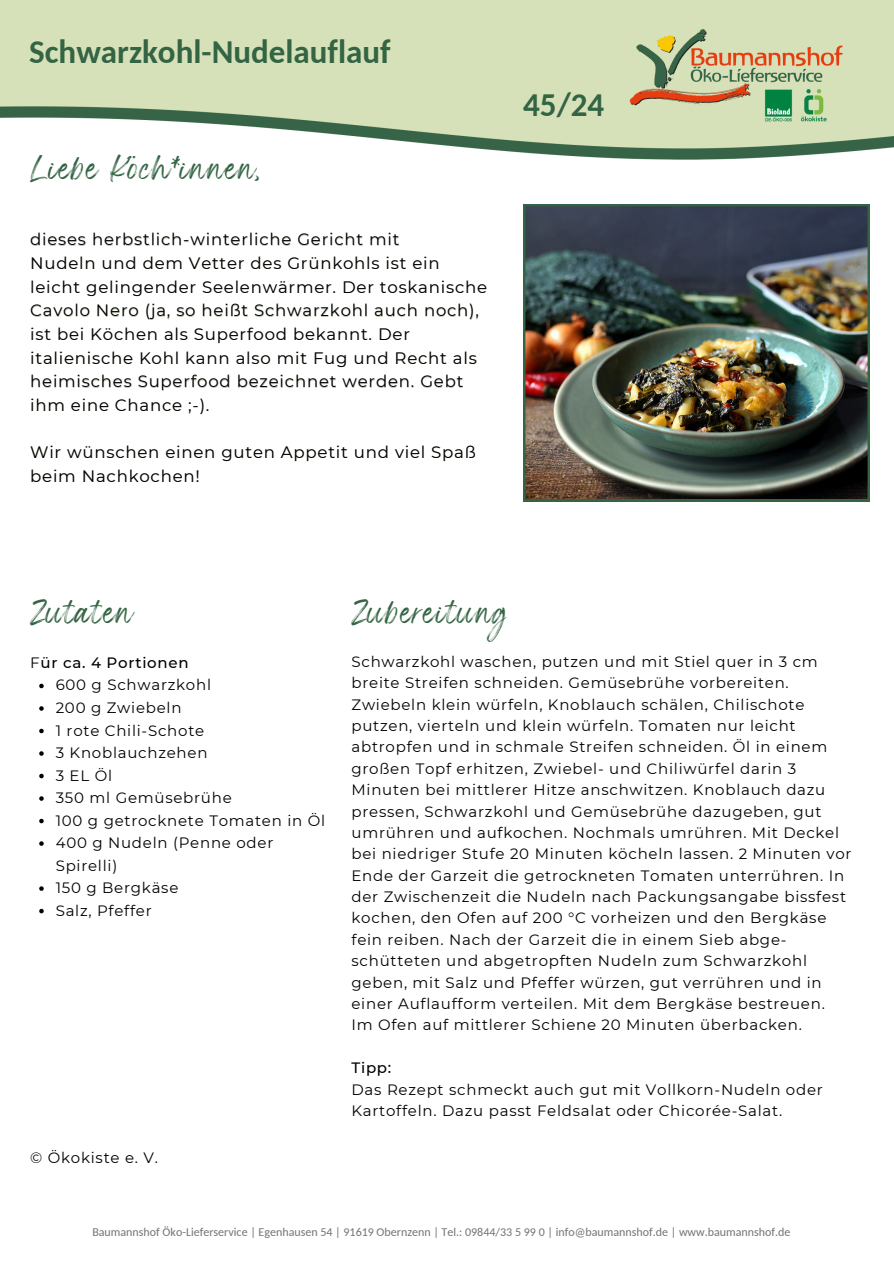
<style>
.page{position:relative;width:894px;height:1264px;background:#fff}
.page>*{position:absolute;margin:0;border:0;box-sizing:border-box;transform-origin:0 0}
.t1{font:700 33px "Carlito";color:#336443}
.t2{font:18px "Wonderful Branding";letter-spacing:.05em;color:#336443}
.t3{font:16.5px "Montserrat";letter-spacing:.05em;color:#000}
.t4{font:15px/21.3px "Montserrat";letter-spacing:.05em;color:#000}
.t5{font:500 15px "Montserrat";color:#000}
.t6{font:12px "Carlito";color:#737373}
.s1{font-weight:500}
</style>
<div class="page">
<img style="left:0;top:0;width:893px;height:160px">
<img style="left:523px;top:204px;width:346px;height:297px">
<svg style="left:39px;top:683px;width:5px;height:5px"></svg>
<svg style="left:39px;top:706px;width:5px;height:4px"></svg>
<svg style="left:39px;top:728px;width:5px;height:5px"></svg>
<svg style="left:39px;top:751px;width:5px;height:4px"></svg>
<svg style="left:39px;top:773px;width:5px;height:5px"></svg>
<svg style="left:39px;top:796px;width:5px;height:4px"></svg>
<svg style="left:39px;top:818px;width:5px;height:5px"></svg>
<svg style="left:39px;top:841px;width:5px;height:4px"></svg>
<svg style="left:39px;top:886px;width:5px;height:4px"></svg>
<svg style="left:39px;top:908px;width:5px;height:5px"></svg>
<h1 class="t1" style="left:29px;top:39px;width:363px">Schwarzkohl-Nudelauflauf</h1>
<p class="t2" style="left:30px;top:164px;width:234px">Liebe Köch*innen,</p>
<h2 class="t3" style="left:30px;top:229px;width:371px">dieses herbstlich-winterliche Gericht mit</h2>
<h2 class="t3" style="left:30px;top:253px;width:411px">Nudeln und dem Vetter des Grünkohls ist ein</h2>
<h2 class="t3" style="left:30px;top:277px;width:458px">leicht gelingender Seelenwärmer. Der toskanische</h2>
<h2 class="t3" style="left:30px;top:300px;width:450px">Cavolo Nero (ja, so heißt Schwarzkohl auch noch),</h2>
<p class="t3" style="left:30px;top:324px;width:381px">ist bei Köchen als Superfood bekannt. Der</p>
<p class="t3" style="left:30px;top:347px;width:448px">italienische Kohl kann also mit Fug und Recht als</p>
<p class="t3" style="left:30px;top:371px;width:434px">heimisches Superfood bezeichnet werden. Gebt</p>
<p class="t3" style="left:30px;top:395px;width:181px">ihm eine Chance ;-).</p>
<p class="t3" style="left:30px;top:442px;width:447px">Wir wünschen einen guten Appetit und viel Spaß</p>
<p class="t3" style="left:30px;top:466px;width:171px">beim Nachkochen!</p>
<h3 class="t1" style="left:523px;top:91px;width:83px">45/24</h3>
<h3 class="t2" style="left:30px;top:607px;width:106px">Zutaten</h3>
<h3 class="t2" style="left:351px;top:607px;width:159px">Zubereitung</h3>
<p class="t4" style="left:56px;top:651px;width:271px;line-height:22.5px;text-indent:-25px">F<span class="s1">ür ca. 4 Portionen<br></span>600 g Schwarzkohl<br>200 g Zwiebeln<br>1 rote Chili-Schote<br>3 Knoblauchzehen<br>3 EL Öl<br>350 ml Gemüsebrühe<br>100 g getrocknete Tomaten in Öl<br>400 g Nudeln (Penne oder<br>Spirelli)<br>150 g Bergkäse<br>Salz, Pfeffer</p>
<p class="t4" style="left:351px;top:651px;width:501px">Schwarzkohl waschen, putzen und mit Stiel quer in 3 cm breite Streifen schneiden. Gemüsebrühe vorbereiten.<br>Zwiebeln klein würfeln, Knoblauch schälen, Chilischote putzen, vierteln und klein würfeln. Tomaten nur leicht abtropfen und in schmale Streifen schneiden. Öl in einem großen Topf erhitzen, Zwiebel- und Chiliwürfel darin 3<br>Minuten bei mittlerer Hitze anschwitzen. Knoblauch dazu pressen, Schwarzkohl und Gemüsebrühe dazugeben, gut umrühren und aufkochen. Nochmals umrühren. Mit Deckel bei niedriger Stufe 20 Minuten köcheln lassen. 2 Minuten vor Ende der Garzeit die getrockneten Tomaten unterrühren. In der Zwischenzeit die Nudeln nach Packungsangabe bissfest kochen, den Ofen auf 200 °C vorheizen und den Bergkäse fein reiben. Nach der Garzeit die in einem Sieb abge&shy;schütteten und abgetropften Nudeln zum Schwarzkohl geben, mit Salz und Pfeffer würzen, gut verrühren und in einer Auflaufform verteilen. Mit dem Bergkäse bestreuen.<br>Im Ofen auf mittlerer Schiene 20 Minuten überbacken.</p>
<p class="t5" style="left:351px;top:1058px;width:41px">Tipp:</p>
<p class="t4" style="left:351px;top:1078px;width:472px">Das Rezept schmeckt auch gut mit Vollkorn-Nudeln oder<br>Kartoffeln. Dazu passt Feldsalat oder Chicorée-Salat.</p>
<p class="t4" style="left:30px;top:1147px;width:129px">© Ökokiste e. V.</p>
<p class="t6" style="left:92px;top:1227px;width:699px">Baumannshof Öko-Lieferservice | Egenhausen 54 | 91619 Obernzenn | Tel.: 09844/33 5 99 0 | info@baumannshof.de | www.baumannshof.de</p>
</div>
